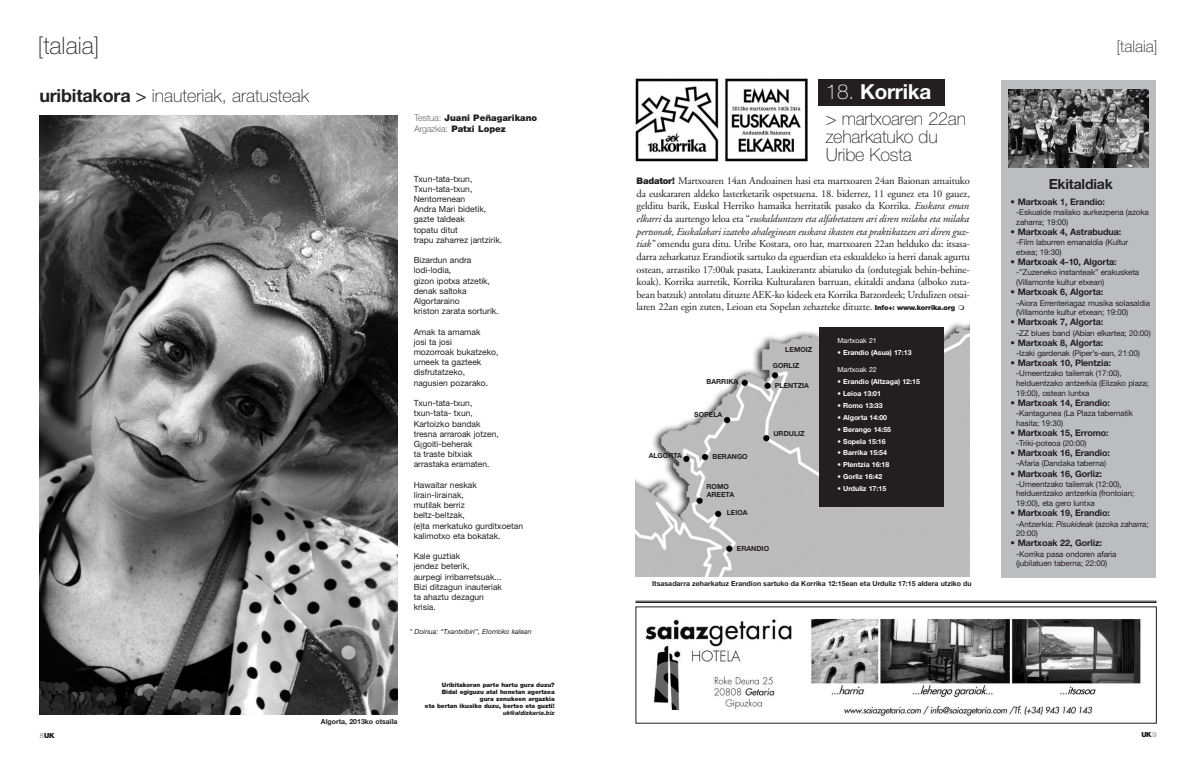
<style>
.page{position:relative;width:1191px;height:766px;background:#fff}
.page>*{position:absolute;margin:0;border:0;box-sizing:border-box;transform-origin:0 0}
.t1{font:100 24px "Helvetica Neue";color:#231f20}
.t2{font:700 20.7px "Helvetica Neue";letter-spacing:-.01em;color:#fff}
.t3{font:100 18px/18px "Helvetica Neue";letter-spacing:-.01em;color:#231f20}
.t4{font:100 16px "Helvetica Neue";color:#231f20}
.t5{font:700 14px "Helvetica Neue";letter-spacing:-.01em;color:#231f20}
.t6{font:10.5px/12.6px "Adobe Garamond";letter-spacing:-.015em;color:#231f20}
.t7{font:700 9px "Helvetica Neue";letter-spacing:-.01em;color:#231f20}
.t8{font:900 9px/10.8px "Helvetica Neue";color:#231f20}
.t9{font:8.5px/10.2px "Helvetica Neue";color:#231f20}
.t10{font:8px/9.6px "Helvetica Neue";letter-spacing:-.01em;color:#231f20}
.t11{font:700 7px/7.4px "Helvetica Neue";color:#231f20}
.t12{font:700 7px "Helvetica Neue";color:#fff}
.t13{font:italic 7px "Helvetica Neue";color:#231f20}
.t14{font:7px "Helvetica Neue";color:#fff}
.t15{font:900 7px "Helvetica Neue";color:#231f20}
.t16{font:900 6px/7px "Helvetica Neue";color:#231f20;text-align:right}
.t17{font:italic 800 6px "Helvetica Neue";color:#231f20}
.s1{font-weight:700}
.s2{font-weight:400}
.s3{font-weight:100}
.s4{font-weight:100;font-size:7.2px}
.s5{font-family:"Helvetica Neue";font-weight:900;font-size:9px}
.s6{font-style:italic}
.s7{font-family:"Helvetica Neue";font-weight:900;font-size:7px}
</style>
<div class="page">
<img style="left:635px;top:323px;width:334px;height:253px">
<img style="left:40px;top:115px;width:357px;height:599px">
<div style="left:1001px;top:80px;width:154px;height:497px;background:#bcbdc0"></div>
<hr style="left:635px;top:600px;width:521px;height:1px;background:#231f20">
<hr style="left:635px;top:602px;width:521px;height:1px;background:#231f20">
<img style="left:645px;top:618px;width:496px;height:98px">
<img style="left:1008px;top:90px;width:140px;height:78px">
<img style="left:635px;top:78px;width:173px;height:84px">
<div style="left:818px;top:79px;width:126px;height:27px;background:#231f20"></div>
<div style="left:819px;top:327px;width:124px;height:179px;background:#231f20"></div>
<h1 class="t1" style="left:38px;top:37px;width:63px">[talaia]</h1>
<h3 class="t3" style="left:39px;top:88px;width:271px"><span class="s1">uribitakora</span> <span class="s2">&gt;</span> inauteriak, aratusteak</h3>
<p class="t8" style="left:414px;top:113px;width:124px"><span class="s3">Testua:</span> Juani Peñagarikano<br><span class="s3">Argazkia:</span> Patxi Lopez</p>
<p class="t9" style="left:414px;top:174px;width:90px">Txun-tata-txun,<br>Txun-tata-txun,<br>Nentorrenean<br>Andra Mari bidetik, gazte taldeak<br>topatu ditut<br>trapu zaharrez jantzirik.</p>
<p class="t9" style="left:414px;top:256px;width:86px">Bizardun andra lodi-lodia,<br>gizon ipotxa atzetik, denak saltoka<br>Algortaraino<br>kriston zarata sorturik.</p>
<p class="t9" style="left:414px;top:327px;width:86px">Amak ta amamak<br>josi ta josi<br>mozorroak bukatzeko, umeek ta gazteek disfrutatzeko, nagusien pozarako.</p>
<p class="t9" style="left:414px;top:398px;width:87px">Txun-tata-txun, txun-tata- txun,<br>Kartoizko bandak tresna arraroak jotzen,<br>G¡goiti-beherak<br>ta traste bitxiak arrastaka eramaten.</p>
<p class="t9" style="left:414px;top:480px;width:111px">Hawaitar neskak lirain-lirainak,<br>mutilak berriz<br>beltz-beltzak,<br>(e)ta merkatuko gurditxoetan kalimotxo eta bokatak.</p>
<p class="t9" style="left:414px;top:551px;width:90px">Kale guztiak<br>jendez beterik,<br>aurpegi irribarretsuak...<br>Bizi ditzagun inauteriak ta ahaztu dezagun krisia.</p>
<p class="t13" style="left:410px;top:628px;width:123px">* Doinua: “Txantxibiri”, Elorrioko kalean</p>
<p class="t15" style="left:40px;top:732px;width:16px"><span class="s4">8</span>UK</p>
<p class="t11" style="left:321px;top:717px;width:78px">Algorta, 2013ko otsaila</p>
<p class="t16" style="left:425px;top:681px;width:131px">Uribitakoran parte hartu gura duzu?<br>Bidal egiguzu atal honetan agertzea<br>gura zenukeen argazkia<br>eta bertan ikusiko duzu, bertso eta guzti!</p>
<p class="t17" style="left:503px;top:710px;width:53px">uk@aldizkaria.biz</p>
<h2 class="t2" style="left:826px;top:84px;width:107px"><span class="s3">18.</span> Korrika</h2>
<h3 class="t3" style="left:826px;top:111px;width:142px">&gt; martxoaren 22an zeharkatuko du<br>Uribe Kosta</h3>
<p class="t6" style="left:636px;top:175px;width:335px"><span class="s5">Badator!</span> Martxoaren 14an Andoainen hasi eta martxoaren 24an Baionan amaituko da euskararen aldeko lasterketarik ospetsuena. 18. biderrez, 11 egunez eta 10 gauez, gelditu barik, Euskal Herriko hamaika herritatik pasako da Korrika. <span class="s6">Euskara eman elkarri</span> da aurtengo leloa eta “<span class="s6">euskalduntzen eta alfabetatzen ari diren milaka eta milaka pertsonak, Euskalakari izateko ahaleginean euskara ikasten eta praktikatzen ari diren guz&shy;tiak”</span> omendu gura ditu. Uribe Kostara, oro har, martxoaren 22an helduko da: itsasa&shy;darra zeharkatuz Erandiotik sartuko da eguerdian eta eskualdeko ia herri danak agurtu ostean, arrastiko 17:00ak pasata, Laukizerantz abiatuko da (ordutegiak behin-behine&shy;koak). Korrika aurretik, Korrika Kulturalaren barruan, ekitaldi andana (alboko zuta&shy;bean batzuk) antolatu dituzte AEK-ko kideek eta Korrika Batzordeek; Urdulizen otsai&shy;laren 22an egin zuten, Leioan eta Sopelan zehazteke dituzte. <span class="s7">Info+: www.korrika.org</span></p>
<p class="t11" style="left:785px;top:346px;width:29px;rotate:-1deg">LEMOIZ</p>
<p class="t11" style="left:706px;top:378px;width:33px">BARRIKA</p>
<p class="t11" style="left:694px;top:411px;width:30px">SOPELA</p>
<p class="t11" style="left:648px;top:452px;width:35px">ALGORTA</p>
<p class="t11" style="left:712px;top:453px;width:37px">BERANGO</p>
<p class="t11" style="left:772px;top:362px;width:28px;rotate:-1deg">GORLIZ</p>
<p class="t11" style="left:775px;top:382px;width:36px">PLENTZIA</p>
<p class="t11" style="left:773px;top:430px;width:33px">URDULIZ</p>
<p class="t11" style="left:706px;top:483px;width:29px">ROMO<br>AREETA</p>
<p class="t11" style="left:726px;top:509px;width:22px">LEIOA</p>
<p class="t11" style="left:737px;top:545px;width:34px">ERANDIO</p>
<p class="t14" style="left:837px;top:338px;width:41px">Martxoak 21</p>
<p class="t12" style="left:837px;top:350px;width:76px">• Erandio (Asua) 17:13</p>
<p class="t14" style="left:837px;top:367px;width:41px">Martxoak 22</p>
<p class="t12" style="left:837px;top:379px;width:84px">• Erandio (Altzaga) 12:15</p>
<p class="t12" style="left:837px;top:391px;width:45px">• Leioa 13:01</p>
<p class="t12" style="left:837px;top:403px;width:47px">• Romo 13:33</p>
<p class="t12" style="left:837px;top:415px;width:51px">• Algorta 14:00</p>
<p class="t12" style="left:837px;top:426px;width:55px">• Berango 14:55</p>
<p class="t12" style="left:837px;top:438px;width:50px">• Sopela 15:16</p>
<p class="t12" style="left:837px;top:450px;width:51px">• Barrika 15:54</p>
<p class="t12" style="left:837px;top:462px;width:53px">• Plentzia 16:18</p>
<p class="t12" style="left:837px;top:474px;width:46px">• Gorliz 16:42</p>
<p class="t12" style="left:837px;top:486px;width:50px">• Urduliz 17:15</p>
<p class="t11" style="left:652px;top:580px;width:321px">Itsasadarra zeharkatuz Erandion sartuko da Korrika 12:15ean eta Urduliz 17:15 aldera utziko du</p>
<h3 class="t4" style="left:1116px;top:41px;width:43px">[talaia]</h3>
<h3 class="t5" style="left:1048px;top:179px;width:66px">Ekitaldiak</h3>
<p class="t7" style="left:1010px;top:199px;width:96px">• Martxoak 1, Erandio:</p>
<p class="t10" style="left:1016px;top:208px;width:134px">-Eskualde mailako aurkezpena (azoka zaharra; 19:00)</p>
<p class="t7" style="left:1010px;top:229px;width:112px">• Martxoak 4, Astrabudua:</p>
<p class="t10" style="left:1016px;top:238px;width:113px">-Film laburren emanaldia (Kultur etxea; 19:30)</p>
<p class="t7" style="left:1010px;top:259px;width:108px">• Martxoak 4-10, Algorta:</p>
<p class="t10" style="left:1016px;top:268px;width:124px">-”Zuzeneko instanteak” erakusketa (Villamonte kultur etxean)</p>
<p class="t7" style="left:1010px;top:289px;width:94px">• Martxoak 6, Algorta:</p>
<p class="t10" style="left:1016px;top:298px;width:135px">-Aiora Errenteriagaz musika solasaldia (Villamonte kultur etxean; 19:00)</p>
<p class="t7" style="left:1010px;top:319px;width:94px">• Martxoak 7, Algorta:</p>
<p class="t10" style="left:1016px;top:328px;width:136px">-ZZ blues band (Abian elkartea; 20:00)</p>
<p class="t7" style="left:1010px;top:339px;width:94px">• Martxoak 8, Algorta:</p>
<p class="t10" style="left:1016px;top:349px;width:125px">-Izaki gardenak (Piper’s-ean, 21:00)</p>
<p class="t7" style="left:1010px;top:360px;width:102px">• Martxoak 10, Plentzia:</p>
<p class="t10" style="left:1016px;top:369px;width:134px">-Umeentzako tailerrak (17:00), helduentzako antzerkia (Elizako plaza;<br>19:00), ostean luntxa</p>
<p class="t7" style="left:1010px;top:399px;width:101px">• Martxoak 14, Erandio:</p>
<p class="t10" style="left:1016px;top:409px;width:118px">-Kantagunea (La Plaza tabernatik hasita; 19:30)</p>
<p class="t7" style="left:1010px;top:429px;width:100px">• Martxoak 15, Erromo:</p>
<p class="t10" style="left:1016px;top:439px;width:72px">-Triki-poteoa (20:00)</p>
<p class="t7" style="left:1010px;top:450px;width:101px">• Martxoak 16, Erandio:</p>
<p class="t10" style="left:1016px;top:459px;width:91px">-Afaria (Dandaka taberna)</p>
<p class="t7" style="left:1010px;top:470px;width:93px">• Martxoak 16, Gorliz:</p>
<p class="t10" style="left:1016px;top:480px;width:119px">-Umeentzako tailerrak (12:00), helduentzako antzerkia (frontoian;<br>19:00), eta gero luntxa</p>
<p class="t7" style="left:1010px;top:510px;width:101px">• Martxoak 19, Erandio:</p>
<p class="t10" style="left:1016px;top:519px;width:134px">-Antzerkia: <span class="s6">Pisukideak</span> (azoka zaharra;<br>20:00)</p>
<p class="t7" style="left:1010px;top:540px;width:93px">• Martxoak 22, Gorliz:</p>
<p class="t10" style="left:1016px;top:549px;width:102px">-Korrika pasa ondoren afaria (jubilatuen taberna; 22:00)</p>
<p class="t15" style="left:1141px;top:732px;width:17px">UK<span class="s4">9</span></p>
</div>
